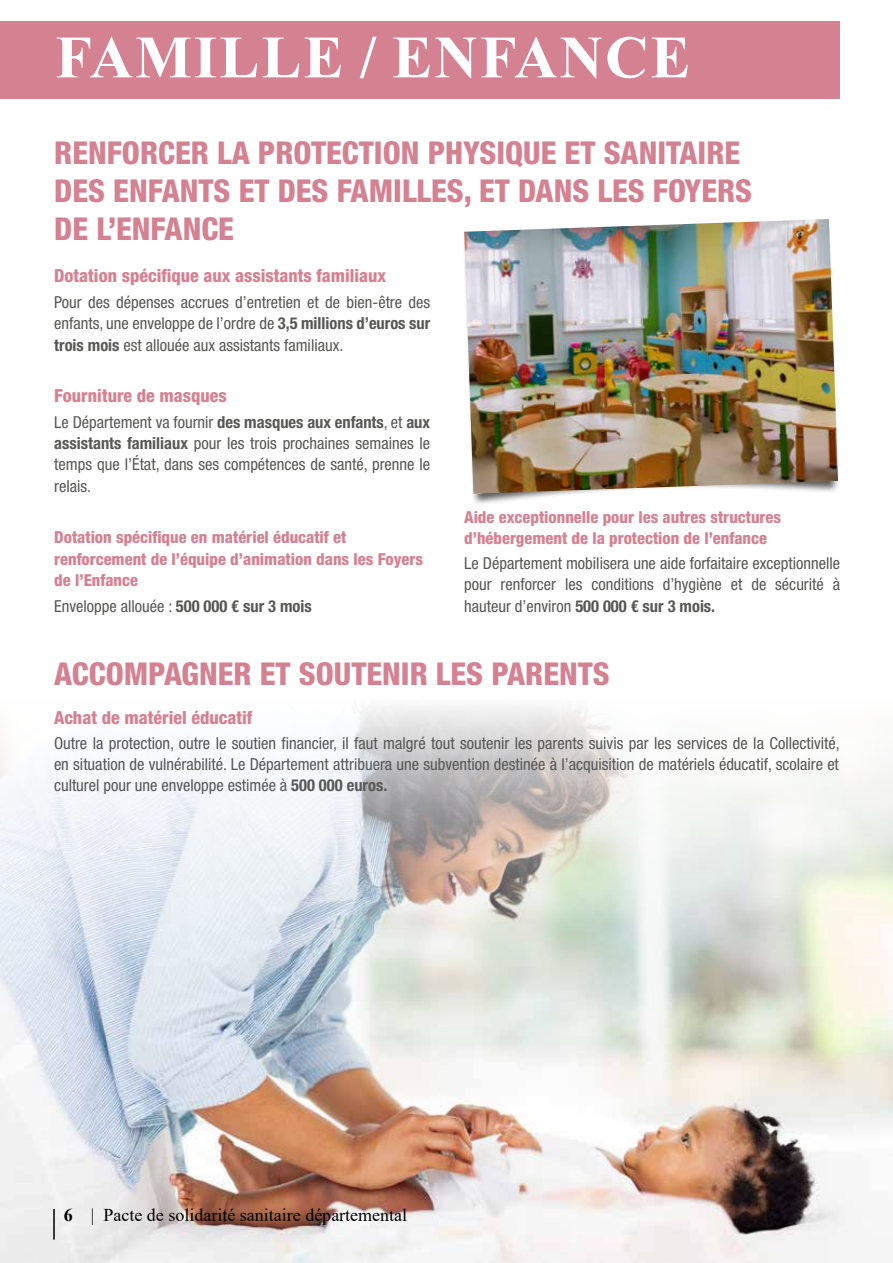
<style>
.page{position:relative;width:893px;height:1263px;background:#fff}
.page>*{position:absolute;margin:0;border:0;box-sizing:border-box;transform-origin:0 0}
.t1{font:700 60px "Times New Roman";letter-spacing:.035em;color:#fff}
.t2{font:800 condensed 31.5px/37.8px "Helvetica Neue LT Pro";color:#d48192}
.t3{font:800 condensed 18px "Helvetica Neue LT Pro";color:#d48192}
.t4{font:18px "Times New Roman";color:#000}
.t5{font:condensed 16.5px/21.5px "Helvetica Neue LT Pro";color:#575756;text-align:justify}
.t6{font:800 condensed 16.5px/21.5px "Helvetica Neue LT Pro";color:#d48192}
.s1{font-weight:700}
</style>
<div class="page">
<img style="left:0;top:707px;width:893px;height:556px">
<div style="left:0;top:22px;width:840px;height:77px;background:#d48192"></div>
<div style="left:462px;top:220px;width:379px;height:286px;background:#000;opacity:.65"></div>
<img style="left:464px;top:219px;width:374px;height:275px">
<hr style="left:53px;top:1209px;width:2px;height:30px;background:#000">
<h1 class="t1" style="left:55px;top:14px;width:637px">FAMILLE / ENFANCE</h1>
<h2 class="t2" style="left:54px;top:133px;width:699px">RENFORCER LA PROTECTION PHYSIQUE ET SANITAIRE<br>DES ENFANTS ET DES FAMILLES, ET DANS LES FOYERS<br>DE L’ENFANCE</h2>
<p class="t3" style="left:54px;top:265px;width:333px">Dotation spécifique aux assistants familiaux</p>
<p class="t5" style="left:54px;top:291px;width:377px">Pour des dépenses accrues d’entretien et de bien-être des enfants, une enveloppe de l’ordre de <span class="s1">3,5 millions d’euros sur trois mois</span> est allouée aux assistants familiaux.</p>
<p class="t3" style="left:54px;top:384px;width:174px">Fourniture de masques</p>
<p class="t5" style="left:54px;top:411px;width:377px">Le Département va fournir <span class="s1">des masques aux enfants</span>, et <span class="s1">aux assistants familiaux</span> pour les trois prochaines semaines le temps que l’État, dans ses compétences de santé, prenne le relais.</p>
<p class="t6" style="left:54px;top:526px;width:370px">Dotation spécifique en matériel éducatif et renforcement de l’équipe d’animation dans les Foyers de l’Enfance</p>
<p class="t5" style="left:54px;top:595px;width:259px">Enveloppe allouée : <span class="s1">500 000 € sur 3 mois</span></p>
<p class="t6" style="left:464px;top:506px;width:318px">Aide exceptionnelle pour les autres structures d’hébergement de la protection de l’enfance</p>
<p class="t5" style="left:464px;top:553px;width:377px">Le Département mobilisera une aide forfaitaire exceptionnelle pour renforcer les conditions d’hygiène et de sécurité à hauteur d’environ <span class="s1">500 000 € sur 3 mois.</span></p>
<h2 class="t2" style="left:54px;top:655px;width:557px">ACCOMPAGNER ET SOUTENIR LES PARENTS</h2>
<p class="t3" style="left:54px;top:706px;width:200px">Achat de matériel éducatif</p>
<p class="t5" style="left:54px;top:732px;width:787px;line-height:21px">Outre la protection, outre le soutien financier, il faut malgré tout soutenir les parents suivis par les services de la Collectivité, en situation de vulnérabilité. Le Département attribuera une subvention destinée à l’acquisition de matériels éducatif, scolaire et culturel pour une enveloppe estimée à <span class="s1">500 000 euros.</span></p>
<p class="t4" style="left:64px;top:1203px;width:345px"><span class="s1">6</span> | Pacte de solidarité sanitaire départemental</p>
</div>
